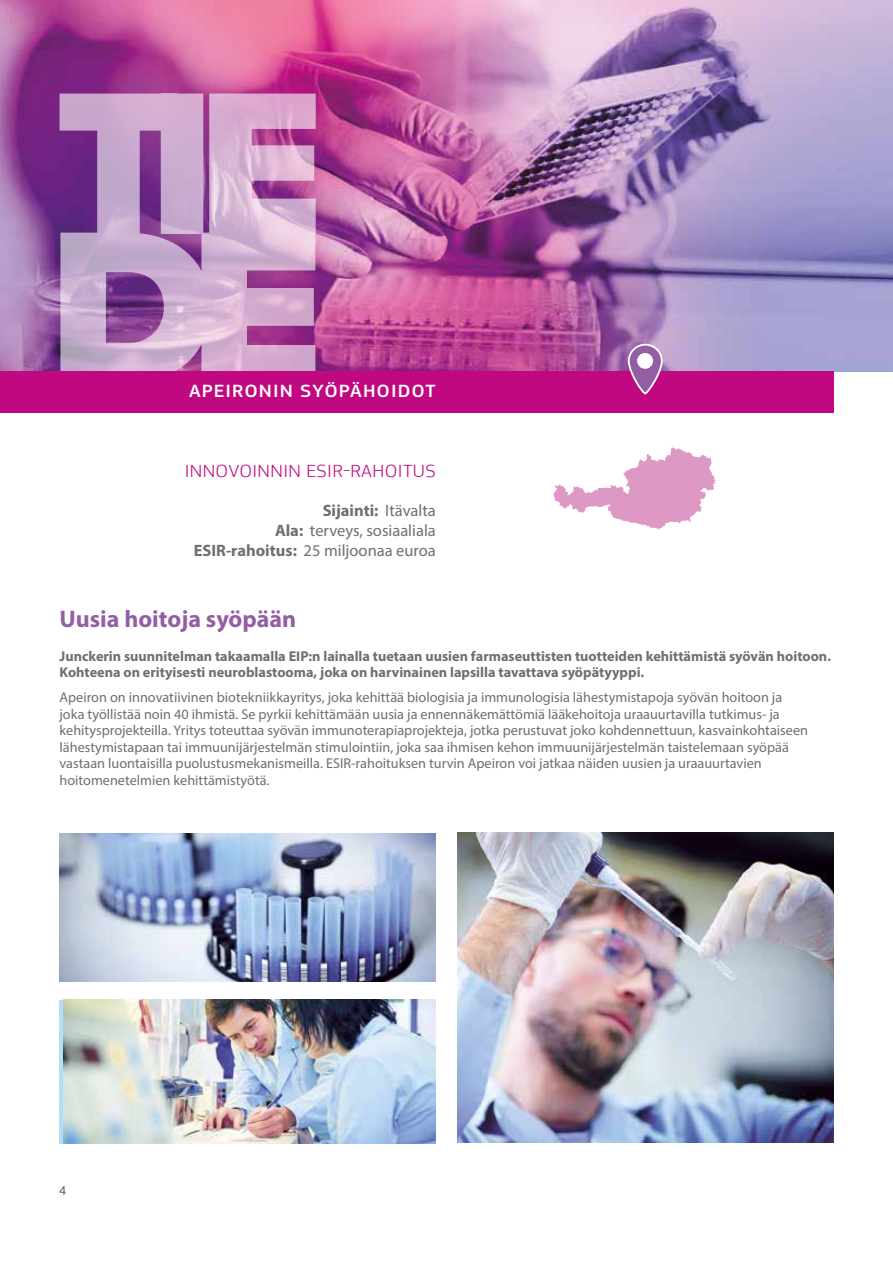
<style>
.page{position:relative;width:893px;height:1263px;background:#fff}
.page>*{position:absolute;margin:0;border:0;box-sizing:border-box;transform-origin:0 0}
.t1{font:700 24px "Myriad Pro";color:#935ea3}
.t2{font:300 18.45px "EC Square Sans Pro";letter-spacing:.02em;color:#c00880;scale:1.1 1}
.t3{font:500 18.45px "EC Square Sans Pro";letter-spacing:.05em;color:#fff;scale:1.1 1}
.t4{font:16.5px/19.8px "Myriad Pro";color:#706f6f;text-align:right}
.t5{font:14.25px/16.5px "Myriad Pro";color:#706f6f}
.t6{font:700 14.25px/16.5px "Myriad Pro";color:#706f6f}
.t7{font:300 13.5px "Myriad Pro";color:#000}
.s1{font-weight:700}
</style>
<div class="page">
<img style="left:0;top:0;width:893px;height:371px">
<svg style="left:60px;top:94px;width:256px;height:277px;background:#be93c0"></svg>
<svg style="left:553px;top:447px;width:163px;height:83px"></svg>
<div style="left:0;top:371px;width:833px;height:41px;background:#c00880"></div>
<svg style="left:629px;top:345px;width:33px;height:48px"></svg>
<div style="left:628px;top:344px;width:35px;height:50px;border:2px solid #fff;border-radius:16px"></div>
<div style="left:637px;top:353px;width:16px;height:16px;background:#fff;border-radius:50%"></div>
<img style="left:64px;top:1000px;width:372px;height:143px">
<img style="left:457px;top:833px;width:376px;height:310px">
<img style="left:59px;top:834px;width:377px;height:147px">
<p class="t3" style="left:189px;top:380px;width:226px">APEIRONIN SYÖPÄHOIDOT</p>
<p class="t2" style="left:185px;top:460px;width:230px">INNOVOINNIN ESIR-RAHOITUS</p>
<p class="t4" style="left:194px;top:501px;width:244px"><span class="s1">Sijainti:</span> Itävalta<br><span class="s1">Ala:</span> terveys, sosiaaliala<br><span class="s1">ESIR-rahoitus:</span> 25 miljoonaa euroa</p>
<h1 class="t1" style="left:60px;top:603px;width:238px">Uusia hoitoja syöpään</h1>
<p class="t6" style="left:60px;top:647px;width:773px">Junckerin suunnitelman takaamalla EIP:n lainalla tuetaan uusien farmaseuttisten tuotteiden kehittämistä syövän hoitoon.<br>Kohteena on erityisesti neuroblastooma, joka on harvinainen lapsilla tavattava syöpätyyppi.</p>
<p class="t5" style="left:60px;top:689px;width:750px">Apeiron on innovatiivinen biotekniikkayritys, joka kehittää biologisia ja immunologisia lähestymistapoja syövän hoitoon ja joka työllistää noin 40 ihmistä. Se pyrkii kehittämään uusia ja ennennäkemättömiä lääkehoitoja uraauurtavilla tutkimus- ja kehitysprojekteilla. Yritys toteuttaa syövän immunoterapiaprojekteja, jotka perustuvat joko kohdennettuun, kasvainkohtaiseen lähestymistapaan tai immuunijärjestelmän stimulointiin, joka saa ihmisen kehon immuunijärjestelmän taistelemaan syöpää vastaan luontaisilla puolustusmekanismeilla. ESIR-rahoituksen turvin Apeiron voi jatkaa näiden uusien ja uraauurtavien hoitomenetelmien kehittämistyötä.</p>
<p class="t7" style="left:60px;top:1182px;width:8px">4</p>
</div>
